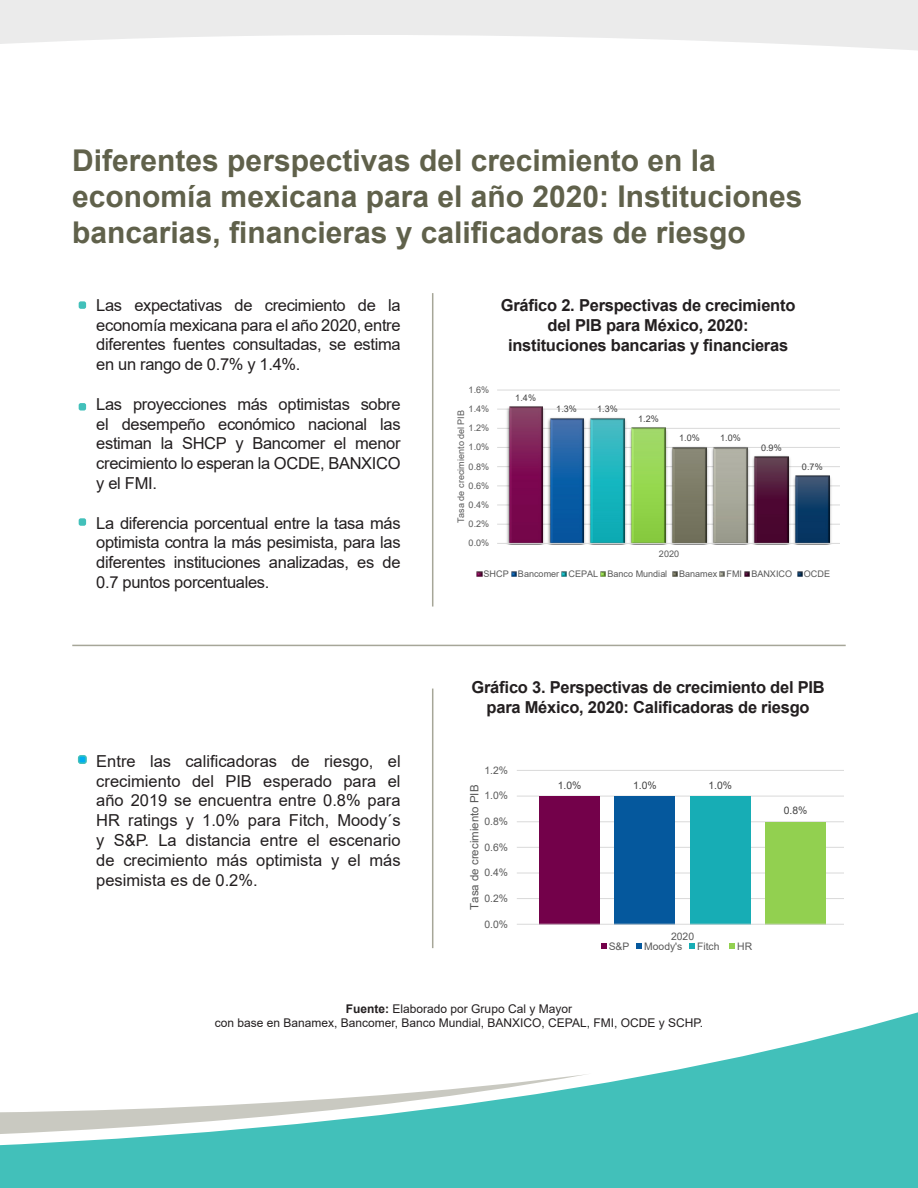
<style>
.page{position:relative;width:918px;height:1188px;background:#fff}
.page>*{position:absolute;margin:0;border:0;box-sizing:border-box;transform-origin:0 0}
.t1{font:700 30px/36px "Arial";color:#60614b}
.t2{font:16.5px/19.8px "Arial";letter-spacing:-.02em;color:#231f20;text-align:justify}
.t3{font:700 16.5px/19.8px "Arial";letter-spacing:-.015em;color:#231f20;text-align:center}
.t4{font:12px "Arial";color:#231f20}
.t5{font:11.4px "Arial";color:#595959}
.t6{font:10.35px "Arial";letter-spacing:.005em;color:#595959}
.t7{font:10.35px "Arial";color:#404040}
.t8{font:9px "Arial";color:#595959}
.t9{font:9px "Arial";color:#404040}
.s1{font-weight:700}
</style>
<div class="page">
<svg style="left:0;top:0;width:918px;height:51px;fill:#ebebeb"></svg>
<svg style="left:0;top:1012px;width:918px;height:176px;fill:#42c0ba"></svg>
<svg style="left:0;top:1054px;width:592px;height:88px"></svg>
<hr style="left:72px;top:645px;width:774px;height:1px;background:#a6a698">
<hr style="left:432px;top:293px;width:1px;height:314px;background:#a6a698">
<hr style="left:432px;top:689px;width:1px;height:259px;background:#a6a698">
<div style="left:79px;top:301px;width:7px;height:8px;background:#42c0ba;border-radius:2px"></div>
<div style="left:79px;top:403px;width:7px;height:8px;background:#42c0ba;border-radius:2px"></div>
<div style="left:79px;top:518px;width:7px;height:8px;background:#42c0ba;border-radius:2px"></div>
<div style="left:79px;top:756px;width:7px;height:7px;background:#00aeef;border-radius:2px"></div>
<div style="left:78px;top:755px;width:9px;height:9px;border:2px solid #42c0ba;border-radius:2px"></div>
<hr style="left:517px;top:898px;width:326px;height:1px;background:#d9d9d9">
<hr style="left:517px;top:873px;width:326px;height:1px;background:#d9d9d9">
<hr style="left:517px;top:847px;width:326px;height:1px;background:#d9d9d9">
<hr style="left:517px;top:821px;width:326px;height:1px;background:#d9d9d9">
<hr style="left:517px;top:796px;width:326px;height:1px;background:#d9d9d9">
<hr style="left:517px;top:770px;width:326px;height:1px;background:#d9d9d9">
<div style="left:539px;top:796px;width:61px;height:128px;background:#73014a"></div>
<div style="left:615px;top:796px;width:60px;height:128px;background:#05589d"></div>
<div style="left:690px;top:796px;width:60px;height:128px;background:#17adb5"></div>
<div style="left:766px;top:822px;width:60px;height:102px;background:#92d050"></div>
<hr style="left:517px;top:924px;width:326px;height:1px;background:#d9d9d9">
<svg style="left:601px;top:944px;width:6px;height:5px"></svg>
<svg style="left:637px;top:944px;width:5px;height:5px"></svg>
<svg style="left:690px;top:944px;width:5px;height:5px"></svg>
<svg style="left:730px;top:944px;width:5px;height:5px"></svg>
<hr style="left:497px;top:524px;width:343px;height:1px;background:#d9d9d9">
<hr style="left:497px;top:505px;width:343px;height:1px;background:#d9d9d9">
<hr style="left:497px;top:486px;width:343px;height:1px;background:#d9d9d9">
<hr style="left:497px;top:466px;width:343px;height:1px;background:#d9d9d9">
<hr style="left:497px;top:447px;width:343px;height:1px;background:#d9d9d9">
<hr style="left:497px;top:428px;width:343px;height:1px;background:#d9d9d9">
<hr style="left:497px;top:409px;width:343px;height:1px;background:#d9d9d9">
<hr style="left:497px;top:390px;width:343px;height:1px;background:#d9d9d9">
<img style="left:505px;top:406px;width:42px;height:137px">
<img style="left:546px;top:416px;width:82px;height:127px">
<img style="left:628px;top:427px;width:41px;height:116px">
<img style="left:669px;top:446px;width:40px;height:97px">
<img style="left:709px;top:446px;width:41px;height:97px">
<img style="left:750px;top:455px;width:41px;height:88px">
<img style="left:791px;top:475px;width:42px;height:68px">
<img style="left:509px;top:407px;width:33px;height:136px">
<img style="left:550px;top:418px;width:33px;height:125px">
<img style="left:591px;top:418px;width:33px;height:125px">
<img style="left:632px;top:428px;width:33px;height:115px">
<img style="left:673px;top:447px;width:33px;height:96px">
<img style="left:714px;top:447px;width:33px;height:96px">
<img style="left:755px;top:457px;width:33px;height:86px">
<img style="left:796px;top:476px;width:33px;height:67px">
<hr style="left:497px;top:543px;width:343px;height:1px;background:#d9d9d9">
<svg style="left:477px;top:571px;width:5px;height:5px"></svg>
<svg style="left:511px;top:571px;width:5px;height:5px"></svg>
<svg style="left:562px;top:571px;width:5px;height:5px"></svg>
<svg style="left:601px;top:571px;width:5px;height:5px"></svg>
<svg style="left:672px;top:571px;width:5px;height:5px"></svg>
<svg style="left:720px;top:571px;width:5px;height:5px"></svg>
<svg style="left:745px;top:571px;width:5px;height:5px"></svg>
<svg style="left:797px;top:571px;width:5px;height:5px"></svg>
<p class="t1" style="left:72px;top:143px;width:732px">Diferentes perspectivas del crecimiento en la economía mexicana para el año 2020: Instituciones bancarias, financieras y calificadoras de riesgo</p>
<p class="t2" style="left:96px;top:295px;width:306px">Las expectativas de crecimiento de la economía mexicana para el año 2020, entre diferentes fuentes consultadas, se estima en un rango de 0.7% y 1.4%.</p>
<p class="t2" style="left:96px;top:394px;width:306px">Las proyecciones más optimistas sobre el desempeño económico nacional las estiman la SHCP y Bancomer el menor crecimiento lo esperan la OCDE, BANXICO y el FMI.</p>
<p class="t2" style="left:96px;top:513px;width:306px">La diferencia porcentual entre la tasa más optimista contra la más pesimista, para las diferentes instituciones analizadas, es de 0.7 puntos porcentuales.</p>
<p class="t2" style="left:96px;top:751px;width:306px">Entre las calificadoras de riesgo, el crecimiento del PIB esperado para el año 2019 se encuentra entre 0.8% para HR ratings y 1.0% para Fitch, Moody´s y S&amp;P. La distancia entre el escenario de crecimiento más optimista y el más pesimista es de 0.2%.</p>
<p class="t8" style="left:469px;top:384px;width:22px">1.6%</p>
<p class="t8" style="left:469px;top:403px;width:22px">1.4%</p>
<p class="t8" style="left:455px;top:523px;width:115px;rotate:-90deg">Tasa de crecimiento del PIB</p>
<p class="t8" style="left:469px;top:422px;width:22px">1.2%</p>
<p class="t8" style="left:469px;top:441px;width:22px">1.0%</p>
<p class="t8" style="left:469px;top:460px;width:22px">0.8%</p>
<p class="t8" style="left:469px;top:479px;width:22px">0.6%</p>
<p class="t8" style="left:469px;top:499px;width:22px">0.4%</p>
<p class="t8" style="left:469px;top:518px;width:22px">0.2%</p>
<p class="t8" style="left:469px;top:537px;width:22px">0.0%</p>
<p class="t3" style="left:501px;top:296px;width:296px">Gráfico 2. Perspectivas de crecimiento</p>
<p class="t3" style="left:548px;top:316px;width:203px">del PIB para México, 2020:</p>
<p class="t3" style="left:508px;top:335px;width:282px">instituciones bancarias y financieras</p>
<p class="t9" style="left:515px;top:391px;width:22px">1.4%</p>
<p class="t9" style="left:556px;top:403px;width:22px">1.3%</p>
<p class="t9" style="left:597px;top:403px;width:22px">1.3%</p>
<p class="t9" style="left:638px;top:412px;width:22px">1.2%</p>
<p class="t9" style="left:679px;top:432px;width:22px">1.0%</p>
<p class="t9" style="left:720px;top:432px;width:22px">1.0%</p>
<p class="t9" style="left:761px;top:441px;width:22px">0.9%</p>
<p class="t9" style="left:802px;top:460px;width:22px">0.7%</p>
<p class="t8" style="left:659px;top:548px;width:22px">2020</p>
<p class="t8" style="left:484px;top:567px;width:185px">SHCP Bancomer CEPAL Banco Mundial</p>
<p class="t8" style="left:679px;top:567px;width:115px">Banamex FMI BANXICO</p>
<p class="t8" style="left:804px;top:567px;width:28px">OCDE</p>
<p class="t3" style="left:472px;top:677px;width:355px">Gráfico 3. Perspectivas de crecimiento del PIB para México, 2020: Calificadoras de riesgo</p>
<p class="t6" style="left:484px;top:763px;width:25px">1.2%</p>
<p class="t5" style="left:467px;top:910px;width:127px;rotate:-90deg">Tasa de crecimiento PIB</p>
<p class="t6" style="left:484px;top:789px;width:25px">1.0%</p>
<p class="t6" style="left:484px;top:814px;width:25px">0.8%</p>
<p class="t6" style="left:484px;top:840px;width:25px">0.6%</p>
<p class="t6" style="left:484px;top:865px;width:25px">0.4%</p>
<p class="t6" style="left:484px;top:891px;width:25px">0.2%</p>
<p class="t6" style="left:484px;top:917px;width:25px">0.0%</p>
<p class="t7" style="left:558px;top:778px;width:25px">1.0%</p>
<p class="t7" style="left:633px;top:778px;width:25px">1.0%</p>
<p class="t7" style="left:708px;top:778px;width:25px">1.0%</p>
<p class="t7" style="left:784px;top:804px;width:25px">0.8%</p>
<p class="t6" style="left:671px;top:929px;width:25px">2020</p>
<p class="t6" style="left:609px;top:939px;width:22px">S&amp;P</p>
<p class="t6" style="left:644px;top:939px;width:40px">Moody's</p>
<p class="t6" style="left:697px;top:939px;width:24px">Fitch</p>
<p class="t6" style="left:737px;top:939px;width:16px">HR</p>
<p class="t4" style="left:346px;top:1001px;width:228px"><span class="s1">Fuente:</span> Elaborado por Grupo Cal y Mayor</p>
<p class="t4" style="left:215px;top:1015px;width:490px">con base en Banamex, Bancomer, Banco Mundial, BANXICO, CEPAL, FMI, OCDE y SCHP.</p>
</div>
